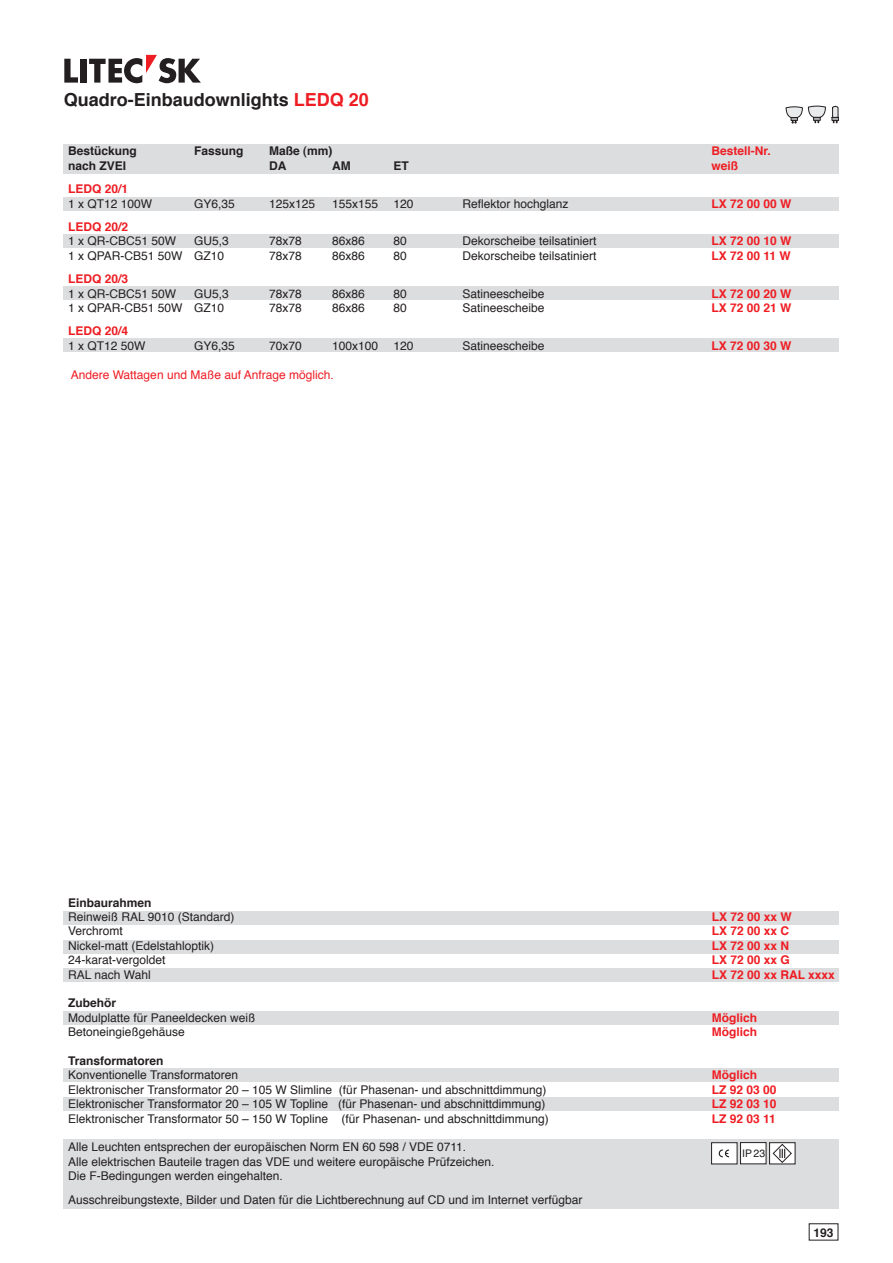
<style>
.page{position:relative;width:893px;height:1263px;background:#fff}
.page>*{position:absolute;margin:0;border:0;box-sizing:border-box;transform-origin:0 0}
.t1{font:700 18px "Helvetica";color:#231f20}
.t2{font:12px/14.4px "Helvetica";color:#231f20}
.t3{font:700 12px "Helvetica";color:#ee1d23}
.t4{font:700 12px "Helvetica";color:#231f20}
.t5{font:12px "Helvetica";color:#ee1d23}
.t6{font:10.5px "Helvetica";color:#231f20}
.s1{color:#ee1d23}
.s2{font-size:10.65px}
</style>
<div class="page">
<svg style="left:64px;top:59px;width:14px;height:24px"></svg>
<div style="left:81px;top:59px;width:6px;height:24px;background:#231f20"></div>
<svg style="left:89px;top:55px;width:112px;height:28px"></svg>
<div style="left:64px;top:1139px;width:775px;height:69px;background:#dcdddf"></div>
<div style="left:64px;top:339px;width:775px;height:13px;background:#dcdddf"></div>
<div style="left:64px;top:1097px;width:775px;height:13px;background:#dcdddf"></div>
<div style="left:64px;top:1011px;width:775px;height:14px;background:#dcdddf"></div>
<div style="left:64px;top:286px;width:775px;height:14px;background:#dcdddf"></div>
<div style="left:64px;top:1068px;width:775px;height:14px;background:#dcdddf"></div>
<div style="left:64px;top:968px;width:775px;height:13px;background:#dcdddf"></div>
<div style="left:64px;top:940px;width:775px;height:13px;background:#dcdddf"></div>
<div style="left:64px;top:911px;width:775px;height:13px;background:#dcdddf"></div>
<div style="left:64px;top:197px;width:775px;height:13px;background:#dcdddf"></div>
<div style="left:64px;top:144px;width:775px;height:29px;background:#dcdddf"></div>
<div style="left:64px;top:235px;width:775px;height:13px;background:#dcdddf"></div>
<svg style="left:832px;top:106px;width:7px;height:17px"></svg>
<svg style="left:786px;top:106px;width:40px;height:18px"></svg>
<div style="left:712px;top:1143px;width:25px;height:21px;background:#fff"></div>
<div style="left:711px;top:1142px;width:26px;height:22px;border:1px solid #231f20"></div>
<div style="left:740px;top:1142px;width:26px;height:22px;background:#fff"></div>
<div style="left:740px;top:1142px;width:26px;height:22px;border:1px solid #231f20"></div>
<div style="left:770px;top:1143px;width:25px;height:21px;background:#fff"></div>
<div style="left:769px;top:1142px;width:26px;height:22px;border:1px solid #231f20"></div>
<svg style="left:719px;top:1149px;width:10px;height:8px"></svg>
<svg style="left:772px;top:1143px;width:20px;height:20px"></svg>
<h1 class="t1" style="left:64px;top:84px;width:307px">Quadro-Einbaudownlights <span class="s1">LEDQ 20</span></h1>
<p class="t4" style="left:68px;top:140px;width:70px">Bestückung</p>
<p class="t4" style="left:194px;top:140px;width:51px">Fassung</p>
<p class="t4" style="left:269px;top:140px;width:65px">Maße (mm)</p>
<p class="t3" style="left:712px;top:140px;width:61px">Bestell-Nr.</p>
<p class="t4" style="left:68px;top:155px;width:60px">nach ZVEI</p>
<p class="t4" style="left:269px;top:155px;width:19px">DA</p>
<p class="t4" style="left:332px;top:155px;width:20px">AM</p>
<p class="t4" style="left:394px;top:155px;width:17px">ET</p>
<p class="t3" style="left:712px;top:155px;width:28px">weiß</p>
<p class="t3" style="left:68px;top:178px;width:62px">LEDQ 20/1</p>
<p class="t2" style="left:68px;top:196px;width:86px">1 x QT12 100W</p>
<p class="t2" style="left:194px;top:196px;width:42px">GY6,35</p>
<p class="t2" style="left:269px;top:196px;width:48px">125x125</p>
<p class="t2" style="left:332px;top:196px;width:48px">155x155</p>
<p class="t2" style="left:394px;top:196px;width:22px">120</p>
<p class="t2" style="left:463px;top:196px;width:108px">Reflektor hochglanz</p>
<p class="t3" style="left:712px;top:192px;width:82px">LX 72 00 00 W</p>
<p class="t3" style="left:68px;top:216px;width:62px">LEDQ 20/2</p>
<p class="t2" style="left:68px;top:234px;width:110px">1 x QR-CBC51 50W</p>
<p class="t2" style="left:194px;top:234px;width:36px">GU5,3</p>
<p class="t2" style="left:269px;top:234px;width:34px">78x78</p>
<p class="t2" style="left:332px;top:234px;width:34px">86x86</p>
<p class="t2" style="left:394px;top:234px;width:15px">80</p>
<p class="t2" style="left:463px;top:234px;width:136px">Dekorscheibe teilsatiniert</p>
<p class="t3" style="left:712px;top:230px;width:82px">LX 72 00 10 W</p>
<p class="t2" style="left:68px;top:248px;width:158px">1 x QPAR-CB51 50W GZ10</p>
<p class="t2" style="left:269px;top:248px;width:34px">78x78</p>
<p class="t2" style="left:332px;top:248px;width:34px">86x86</p>
<p class="t2" style="left:394px;top:248px;width:15px">80</p>
<p class="t2" style="left:463px;top:248px;width:136px">Dekorscheibe teilsatiniert</p>
<p class="t3" style="left:712px;top:245px;width:81px">LX 72 00 11 W</p>
<p class="t3" style="left:68px;top:268px;width:62px">LEDQ 20/3</p>
<p class="t2" style="left:68px;top:286px;width:110px">1 x QR-CBC51 50W</p>
<p class="t2" style="left:194px;top:286px;width:36px">GU5,3</p>
<p class="t2" style="left:269px;top:286px;width:34px">78x78</p>
<p class="t2" style="left:332px;top:286px;width:34px">86x86</p>
<p class="t2" style="left:394px;top:286px;width:15px">80</p>
<p class="t2" style="left:463px;top:286px;width:84px">Satineescheibe</p>
<p class="t3" style="left:712px;top:282px;width:82px">LX 72 00 20 W</p>
<p class="t2" style="left:68px;top:300px;width:158px">1 x QPAR-CB51 50W GZ10</p>
<p class="t2" style="left:269px;top:300px;width:34px">78x78</p>
<p class="t2" style="left:332px;top:300px;width:34px">86x86</p>
<p class="t2" style="left:394px;top:300px;width:15px">80</p>
<p class="t2" style="left:463px;top:300px;width:84px">Satineescheibe</p>
<p class="t3" style="left:712px;top:297px;width:82px">LX 72 00 21 W</p>
<p class="t3" style="left:68px;top:320px;width:62px">LEDQ 20/4</p>
<p class="t2" style="left:68px;top:338px;width:79px">1 x QT12 50W</p>
<p class="t2" style="left:194px;top:338px;width:42px">GY6,35</p>
<p class="t2" style="left:269px;top:338px;width:34px">70x70</p>
<p class="t2" style="left:332px;top:338px;width:48px">100x100</p>
<p class="t2" style="left:394px;top:338px;width:22px">120</p>
<p class="t2" style="left:463px;top:338px;width:84px">Satineescheibe</p>
<p class="t3" style="left:712px;top:335px;width:82px">LX 72 00 30 W</p>
<p class="t5" style="left:71px;top:364px;width:265px">Andere Wattagen und Maße auf Anfrage möglich.</p>
<p class="t4" style="left:68px;top:891px;width:85px">Einbaurahmen</p>
<p class="t2" style="left:68px;top:909px;width:168px">Reinweiß RAL 9010 (Standard)</p>
<p class="t3" style="left:712px;top:906px;width:82px">LX 72 00 xx W</p>
<p class="t2" style="left:68px;top:924px;width:56px">Verchromt</p>
<p class="t3" style="left:712px;top:920px;width:79px">LX 72 00 xx C</p>
<p class="t2" style="left:68px;top:938px;width:148px">Nickel-matt (Edelstahloptik)</p>
<p class="t3" style="left:712px;top:935px;width:79px">LX 72 00 xx N</p>
<p class="t2" style="left:68px;top:952px;width:99px">24-karat-vergoldet</p>
<p class="t3" style="left:712px;top:949px;width:80px">LX 72 00 xx G</p>
<p class="t2" style="left:68px;top:967px;width:84px">RAL nach Wahl</p>
<p class="t3" style="left:712px;top:963px;width:125px">LX 72 00 xx RAL xxxx</p>
<p class="t4" style="left:68px;top:992px;width:49px">Zubehör</p>
<p class="t2" style="left:68px;top:1010px;width:189px">Modulplatte für Paneeldecken weiß</p>
<p class="t3" style="left:712px;top:1007px;width:47px">Möglich</p>
<p class="t2" style="left:68px;top:1024px;width:118px">Betoneingießgehäuse</p>
<p class="t3" style="left:712px;top:1021px;width:47px">Möglich</p>
<p class="t4" style="left:68px;top:1050px;width:97px">Transformatoren</p>
<p class="t2" style="left:68px;top:1068px;width:172px">Konventionelle Transformatoren</p>
<p class="t3" style="left:712px;top:1064px;width:47px">Möglich</p>
<p class="t2" style="left:68px;top:1082px;width:480px">Elektronischer Transformator 20 – 105 W Slimline (für Phasenan- und abschnittdimmung)</p>
<p class="t3" style="left:712px;top:1079px;width:66px">LZ 92 03 00</p>
<p class="t2" style="left:68px;top:1096px;width:479px">Elektronischer Transformator 20 – 105 W Topline (für Phasenan- und abschnittdimmung)</p>
<p class="t3" style="left:712px;top:1093px;width:66px">LZ 92 03 10</p>
<p class="t2" style="left:68px;top:1111px;width:482px">Elektronischer Transformator 50 – 150 W Topline (für Phasenan- und abschnittdimmung)</p>
<p class="t3" style="left:712px;top:1107px;width:66px">LZ 92 03 11</p>
<p class="t6" style="left:742px;top:1145px;width:24px">IP<span class="s2">23</span></p>
<p class="t2" style="left:68px;top:1139px;width:428px">Alle Leuchten entsprechen der europäischen Norm EN 60 598 / VDE 0711.<br>Alle elektrischen Bauteile tragen das VDE und weitere europäische Prüfzeichen.<br>Die F-Bedingungen werden eingehalten.</p>
<p class="t2" style="left:68px;top:1192px;width:516px">Ausschreibungstexte, Bilder und Daten für die Lichtberechnung auf CD und im Internet verfügbar</p>
<p class="t4" style="left:813px;top:1221px;width:22px">193</p>
</div>
